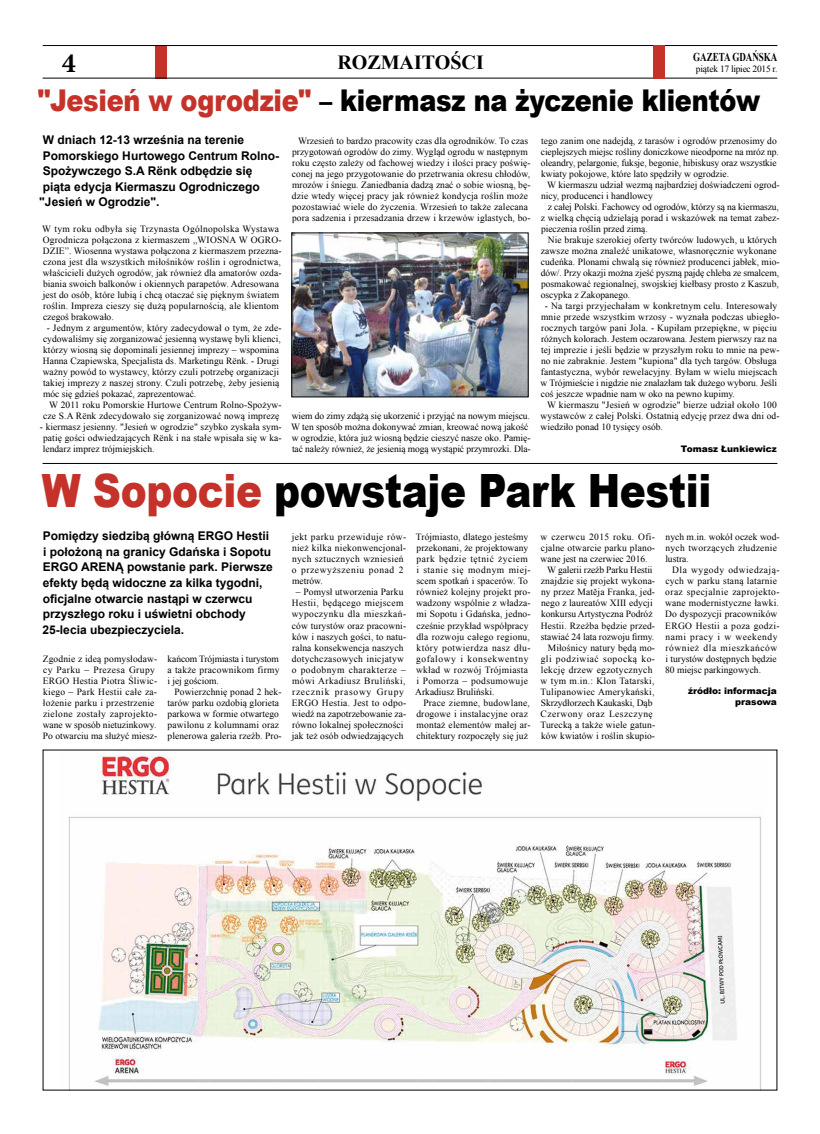
<style>
.page{position:relative;width:820px;height:1134px;background:#fff}
.page>*{position:absolute;margin:0;border:0;box-sizing:border-box;transform-origin:0 0}
.t1{font:900 45.9px "Arial";letter-spacing:-.01em;color:#000;scale:.85 1}
.t2{font:900 30px "Arial";letter-spacing:-.01em;color:#000;scale:.85 1}
.t3{font:700 28px "Minion Pro";color:#000}
.t4{font:700 20px "Times New Roman";color:#000}
.t5{font:700 12px/15.5px "Arial";color:#000}
.t6{font:700 12px "Times New Roman";color:#000;scale:.75 1}
.t7{font:9.5px/11px "Times New Roman";letter-spacing:.01em;color:#000}
.t8{font:9.5px/11px "Times New Roman";letter-spacing:.03em;color:#000}
.t9{font:9.5px "Times New Roman";letter-spacing:-.01em;color:#000}
.t10{font:9.5px "Times New Roman";letter-spacing:.05em;color:#000}
.t11{font:9.5px "Times New Roman";letter-spacing:.04em;color:#000}
.t12{font:9.5px "Times New Roman";letter-spacing:-.03em;color:#000}
.t13{font:900 9px/10.8px "Arial";color:#000;text-align:right}
.s1{color:#c4322a}
</style>
<div class="page">
<div style="left:156px;top:45px;width:11px;height:33px;background:#c4322a"></div>
<hr style="left:43px;top:45px;width:734px;height:1px;background:#000">
<hr style="left:43px;top:78px;width:734px;height:1px;background:#000">
<div style="left:652px;top:45px;width:12px;height:33px;background:#c4322a"></div>
<img style="left:68px;top:755px;width:693px;height:333px">
<img style="left:293px;top:234px;width:233px;height:161px">
<div style="left:291px;top:232px;width:237px;height:165px;border:1px solid #000"></div>
<hr style="left:43px;top:463px;width:734px;height:1px;background:#000">
<h3 class="t3" style="left:62px;top:44px;width:16px">4</h3>
<h3 class="t4" style="left:337px;top:48px;width:148px">ROZMAITOŚCI</h3>
<p class="t6" style="left:693px;top:48px;width:114px">GAZETA GDAŃSKA</p>
<p class="t12" style="left:695px;top:62px;width:83px">piątek 17 lipiec 2015 r.</p>
<h2 class="t2" style="left:38px;top:78px;width:851px"><span class="s1">"Jesień w ogrodzie"</span> – kiermasz na życzenie klientów</h2>
<p class="t5" style="left:43px;top:133px;width:203px">W dniach 12-13 września na terenie</p>
<p class="t5" style="left:43px;top:148px;width:238px">Pomorskiego Hurtowego Centrum Rolno-</p>
<p class="t5" style="left:43px;top:164px;width:211px">Spożywczego S.A Rënk odbędzie się</p>
<p class="t5" style="left:43px;top:179px;width:218px">piąta edycja Kiermaszu Ogrodniczego</p>
<p class="t5" style="left:39px;top:195px;width:122px">"Jesień w Ogrodzie".</p>
<p class="t7" style="left:42px;top:224px;width:241px">W tym roku odbyła się Trzynasta Ogólnopolska Wystawa Ogrodnicza połączona z kiermaszem „WIOSNA W OGRO-DZIE”. Wiosenna wystawa połączona z kiermaszem przezna&shy;czona jest dla wszystkich miłośników roślin i ogrodnictwa, właścicieli dużych ogrodów, jak również dla amatorów ozda&shy;biania swoich balkonów i okiennych parapetów. Adresowana jest do osób, które lubią i chcą otaczać się pięknym światem roślin. Impreza cieszy się dużą popularnością, ale klientom czegoś brakowało.</p>
<p class="t7" style="left:43px;top:323px;width:240px;text-indent:4px">- Jednym z argumentów, który zadecydował o tym, że zde&shy;cydowaliśmy się zorganizować jesienną wystawę byli klienci, którzy wiosną się dopominali jesiennej imprezy – wspomina Hanna Czapiewska, Specjalista ds. Marketingu Rënk. - Drugi ważny powód to wystawcy, którzy czuli potrzebę organizacji takiej imprezy z naszej strony. Czuli potrzebę, żeby jesienią móc się gdzieś pokazać, zaprezentować.</p>
<p class="t7" style="left:43px;top:400px;width:240px;text-align:right">W 2011 roku Pomorskie Hurtowe Centrum Rolno-Spożyw&shy;cze S.A Rënk zdecydowało się zorganizować nową imprezę</p>
<p class="t7" style="left:43px;top:422px;width:240px;text-align:justify;text-indent:-3px">- kiermasz jesienny. "Jesień w ogrodzie" szybko zyskała sym&shy;patię gości odwiedzających Rënk i na stałe wpisała się w ka&shy;lendarz imprez trójmiejskich.</p>
<p class="t7" style="left:292px;top:136px;width:240px;text-align:center">Wrzesień to bardzo pracowity czas dla ogrodników. To czas przygotowań ogrodów do zimy. Wygląd ogrodu w następnym roku często zależy od fachowej wiedzy i ilości pracy poświę&shy;conej na jego przygotowanie do przetrwania okresu chłodów, mrozów i śniegu. Zaniedbania dadzą znać o sobie wiosną, bę&shy;dzie wtedy więcej pracy jak również kondycja roślin może pozostawiać wiele do życzenia. Wrzesień to także zalecana pora sadzenia i przesadzania drzew i krzewów iglastych, bo-</p>
<p class="t7" style="left:291px;top:411px;width:241px">wiem do zimy zdążą się ukorzenić i przyjąć na nowym miejscu.<br>W ten sposób można dokonywać zmian, kreować nową jakość w ogrodzie, która już wiosną będzie cieszyć nasze oko. Pamię&shy;tać należy również, że jesienią mogą wystąpić przymrozki. Dla-</p>
<p class="t7" style="left:540px;top:136px;width:239px">tego zanim one nadejdą, z tarasów i ogrodów przenosimy do cieplejszych miejsc rośliny doniczkowe nieodporne na mróz np. oleandry, pelargonie, fuksje, begonie, hibiskusy oraz wszystkie kwiaty pokojowe, które lato spędziły w ogrodzie.</p>
<p class="t7" style="left:541px;top:180px;width:240px;text-indent:6px">W kiermaszu udział wezmą najbardziej doświadczeni ogrod&shy;nicy, producenci i handlowcy</p>
<p class="t7" style="left:540px;top:202px;width:240px;text-align:justify;text-indent:7px">z całej Polski. Fachowcy od ogrodów, którzy są na kiermaszu, z wielką chęcią udzielają porad i wskazówek na temat zabez&shy;pieczenia roślin przed zimą.</p>
<p class="t7" style="left:540px;top:235px;width:240px;text-indent:7px">Nie brakuje szerokiej oferty twórców ludowych, u których zawsze można znaleźć unikatowe, własnoręcznie wykonane cudeńka. Plonami chwalą się również producenci jabłek, mio&shy;dów/. Przy okazji można zjeść pyszną pajdę chleba ze smalcem, posmakować regionalnej, swojskiej kiełbasy prosto z Kaszub, oscypka z Zakopanego.</p>
<p class="t7" style="left:540px;top:301px;width:240px;text-indent:4px">- Na targi przyjechałam w konkretnym celu. Interesowały mnie przede wszystkim wrzosy - wyznała podczas ubiegło&shy;rocznych targów pani Jola. - Kupiłam przepiękne, w pięciu różnych kolorach. Jestem oczarowana. Jestem pierwszy raz na tej imprezie i jeśli będzie w przyszłym roku to mnie na pew&shy;no nie zabraknie. Jestem "kupiona" dla tych targów. Obsługa fantastyczna, wybór rewelacyjny. Byłam w wielu miejscach w Trójmieście i nigdzie nie znalazłam tak dużego wyboru. Jeśli coś jeszcze wpadnie nam w oko na pewno kupimy.</p>
<p class="t7" style="left:540px;top:400px;width:240px;text-indent:6px">W kiermaszu "Jesień w ogrodzie" bierze udział około 100 wystawców z całej Polski. Ostatnią edycję przez dwa dni od&shy;wiedziło ponad 10 tysięcy osób.</p>
<p class="t13" style="left:680px;top:443px;width:97px">Tomasz Łunkiewicz</p>
<h1 class="t1" style="left:42px;top:457px;width:789px"><span class="s1">W Sopocie</span> powstaje Park Hestii</h1>
<p class="t5" style="left:43px;top:529px;width:231px">Pomiędzy siedzibą główną ERGO Hestii i położoną na granicy Gdańska i Sopotu ERGO ARENĄ powstanie park. Pierwsze efekty będą widoczne za kilka tygodni, oficjalne otwarcie nastąpi w czerwcu przyszłego roku i uświetni obchody 25-lecia ubezpieczyciela.</p>
<p class="t7" style="left:43px;top:653px;width:116px">Zgodnie z ideą pomysłodaw&shy;cy Parku – Prezesa Grupy<br>ERGO Hestia Piotra Śliwic&shy;kiego – Park Hestii całe za&shy;łożenie parku i przestrzenie zielone zostały zaprojekto&shy;wane w sposób nietuzinkowy.<br>Po otwarciu ma służyć miesz-</p>
<p class="t7" style="left:167px;top:653px;width:113px;text-align:justify">kańcom Trójmiasta i turystom a także pracownikom firmy i jej gościom.</p>
<p class="t7" style="left:167px;top:686px;width:116px;text-indent:7px">Powierzchnię ponad 2 hek&shy;tarów parku ozdobią glorieta parkowa w formie otwartego pawilonu z kolumnami oraz plenerowa galeria rzeźb. Pro-</p>
<p class="t8" style="left:292px;top:532px;width:116px">jekt parku przewiduje rów&shy;nież kilka niekonwencjonal&shy;nych sztucznych wzniesień o przewyższeniu ponad 2 metrów.</p>
<p class="t7" style="left:291px;top:587px;width:116px;text-align:center">– Pomysł utworzenia Parku<br>Hestii, będącego miejscem wypoczynku dla mieszkań&shy;ców turystów oraz pracowni&shy;ków i naszych gości, to natu&shy;ralna konsekwencja naszych dotychczasowych inicjatyw o podobnym charakterze – mówi Arkadiusz Bruliński, rzecznik prasowy Grupy<br>ERGO Hestia. Jest to odpo&shy;wiedź na zapotrzebowanie za&shy;równo lokalnej społeczności jak też osób odwiedzających</p>
<p class="t7" style="left:415px;top:532px;width:117px">Trójmiasto, dlatego jesteśmy przekonani, że projektowany park będzie tętnić życiem i stanie się modnym miej&shy;scem spotkań i spacerów. To również kolejny projekt pro&shy;wadzony wspólnie z władza&shy;mi Sopotu i Gdańska, jedno&shy;cześnie przykład współpracy dla rozwoju całego regionu, który potwierdza nasz dłu&shy;gofalowy i konsekwentny wkład w rozwój Trójmiasta i Pomorza – podsumowuje<br>Arkadiusz Bruliński.</p>
<p class="t7" style="left:416px;top:697px;width:116px;text-indent:7px">Prace ziemne, budowlane, drogowe i instalacyjne oraz montaż elementów małej ar&shy;chitektury rozpoczęły się już</p>
<p class="t11" style="left:540px;top:531px;width:116px">w czerwcu 2015 roku. Ofi-</p>
<p class="t7" style="left:540px;top:543px;width:116px">cjalne otwarcie parku plano-</p>
<p class="t7" style="left:540px;top:554px;width:108px">wane jest na czerwiec 2016.</p>
<p class="t9" style="left:547px;top:564px;width:107px">W galerii rzeźb Parku Hestii</p>
<p class="t7" style="left:540px;top:576px;width:116px">znajdzie się projekt wykona-</p>
<p class="t7" style="left:541px;top:587px;width:115px">ny przez Matěja Franka, jed-</p>
<p class="t7" style="left:541px;top:598px;width:113px">nego z laureatów XIII edycji</p>
<p class="t7" style="left:541px;top:609px;width:113px">konkursu Artystyczna Podróż</p>
<p class="t7" style="left:540px;top:620px;width:116px">Hestii. Rzeźba będzie przed-</p>
<p class="t7" style="left:540px;top:631px;width:115px">stawiać 24 lata rozwoju firmy.</p>
<p class="t7" style="left:547px;top:642px;width:109px">Miłośnicy natury będą mo-</p>
<p class="t10" style="left:540px;top:652px;width:116px">gli podziwiać sopocką ko-</p>
<p class="t8" style="left:540px;top:664px;width:113px">lekcję drzew egzotycznych</p>
<p class="t7" style="left:540px;top:675px;width:115px">w tym m.in.: Klon Tatarski,</p>
<p class="t7" style="left:540px;top:686px;width:115px">Tulipanowiec Amerykański,</p>
<p class="t9" style="left:540px;top:696px;width:113px">Skrzydłorzech Kaukaski, Dąb</p>
<p class="t10" style="left:540px;top:707px;width:114px">Czerwony oraz Leszczynę</p>
<p class="t7" style="left:540px;top:719px;width:116px">Turecką a także wiele gatun-</p>
<p class="t7" style="left:541px;top:730px;width:116px">ków kwiatów i roślin skupio-</p>
<p class="t8" style="left:665px;top:532px;width:116px">nych m.in. wokół oczek wod&shy;nych tworzących złudzenie lustra.</p>
<p class="t7" style="left:664px;top:565px;width:116px;text-indent:7px">Dla wygody odwiedzają&shy;cych w parku staną latarnie oraz specjalnie zaprojekto&shy;wane modernistyczne ławki.<br>Do dyspozycji pracowników<br>ERGO Hestii a poza godzi&shy;nami pracy i w weekendy również dla mieszkańców i turystów dostępnych będzie<br>80 miejsc parkingowych.</p>
<p class="t13" style="left:687px;top:685px;width:90px">źródło: informacja prasowa</p>
</div>
